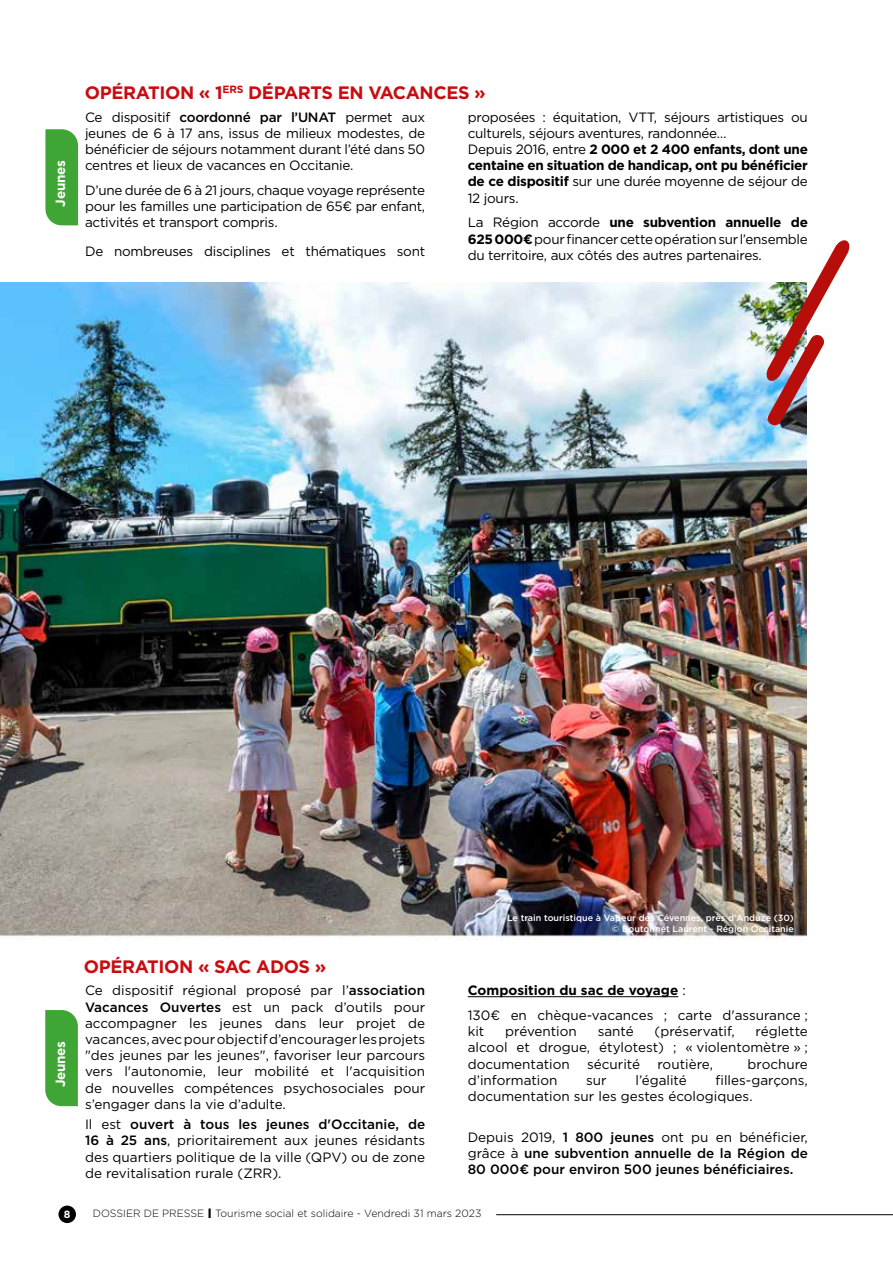
<style>
.page{position:relative;width:893px;height:1263px;background:#fff}
.page>*{position:absolute;margin:0;border:0;box-sizing:border-box;transform-origin:0 0}
.t1{font:700 18px "Gotham";letter-spacing:-.02em;color:#c90c0f}
.t2{font:13.5px/16.2px "Gotham";letter-spacing:-.02em;color:#000;text-align:justify}
.t3{font:13.5px/24.8px "Gotham";color:#000}
.t4{font:500 13.5px/16.2px "Gotham";color:#000;text-align:justify}
.t5{font:700 13.5px "Gotham";letter-spacing:-.02em;color:#fff}
.t6{font:300 10.5px "Gotham";color:#000}
.t7{font:700 10.5px "Gotham";color:#fff}
.t8{font:500 9px/10.8px "Gotham";color:#fff;text-align:right}
.s1{font-weight:500}
.s2{font-weight:700}
.s3{font-weight:400}
.s4{font-weight:700;font-size:13.5px}
</style>
<div class="page">
<svg style="left:45px;top:129px;width:33px;height:96px;background:#48a93f"></svg>
<hr style="left:468px;top:996px;width:210px;height:1px;background:#000">
<svg style="left:45px;top:1010px;width:33px;height:96px;background:#48a93e"></svg>
<img style="left:0;top:283px;width:807px;height:657px">
<img style="left:766px;top:240px;width:84px;height:186px">
<div style="left:58px;top:1205px;width:18px;height:18px;background:#000;border-radius:50%"></div>
<hr style="left:496px;top:1214px;width:397px;height:1px;background:#000">
<p class="t5" style="left:52px;top:207px;width:48px;rotate:-90deg">Jeunes</p>
<h1 class="t1" style="left:85px;top:81px;width:402px">OPÉRATION « 1<sup>ERS</sup> DÉPARTS EN VACANCES »</h1>
<p class="t2" style="left:85px;top:108px;width:342px">Ce dispositif <span class="s1">coordonné par l’UNAT</span> permet aux jeunes de 6 à 17 ans, issus de milieux modestes, de bénéficier de séjours notamment durant l’été dans 50 centres et lieux de vacances en Occitanie.</p>
<p class="t2" style="left:85px;top:182px;width:342px">D’une durée de 6 à 21 jours, chaque voyage représente pour les familles une participation de 65€ par enfant, activités et transport compris.</p>
<p class="t2" style="left:85px;top:243px;width:342px">De nombreuses disciplines et thématiques sont</p>
<p class="t2" style="left:468px;top:108px;width:342px;text-align:left">proposées : équitation, VTT, séjours artistiques ou culturels, séjours aventures, randonnée…<br>Depuis 2016, entre <span class="s2">2 000 et 2 400 enfants, dont une centaine en situation de handicap, ont pu bénéficier de ce dispositif</span> sur une durée moyenne de séjour de 12 jours.</p>
<p class="t2" style="left:468px;top:214px;width:342px">La Région accorde <span class="s2">une subvention annuelle de 625 000€</span> pour financer cette opération sur l’ensemble du territoire, aux côtés des autres partenaires.</p>
<p class="t5" style="left:51px;top:1087px;width:48px;rotate:-90deg">Jeunes</p>
<h1 class="t1" style="left:84px;top:955px;width:244px">OPÉRATION « SAC ADOS »</h1>
<p class="t2" style="left:85px;top:982px;width:342px">Ce dispositif régional proposé par l’<span class="s1">association Vacances Ouvertes</span> est un pack d’outils pour accompagner les jeunes dans leur projet de vacances, avec pour objectif d’encourager les projets "des jeunes par les jeunes", favoriser leur parcours vers l'autonomie, leur mobilité et l'acquisition de nouvelles compétences psychosociales pour s’engager dans la vie d’adulte.</p>
<p class="t2" style="left:85px;top:1116px;width:342px">Il est <span class="s1">ouvert à tous les jeunes d'Occitanie, de 16 à 25 ans</span>, prioritairement aux jeunes résidants des quartiers politique de la ville (QPV) ou de zone de revitalisation rurale (ZRR).</p>
<p class="t8" style="left:507px;top:913px;width:288px">Le train touristique à Vapeur des Cévennes, près d'Anduze (30) © Boutonnet Laurent - Région Occitanie</p>
<p class="t3" style="left:468px;top:978px;width:342px"><span class="s2">Composition du sac de voyage</span> :<br>130€ en chèque-vacances ; carte d'assurance ;</p>
<p class="t2" style="left:468px;top:1023px;width:18px">kit</p>
<p class="t3" style="left:505px;top:1019px;width:73px">prévention</p>
<p class="t2" style="left:598px;top:1023px;width:38px">santé</p>
<p class="t3" style="left:655px;top:1019px;width:82px">(préservatif,</p>
<p class="t2" style="left:468px;top:1023px;width:342px;text-indent:288px">réglette alcool et drogue, étylotest) ; « violentomètre » ; documentation</p>
<p class="t3" style="left:587px;top:1051px;width:54px">sécurité</p>
<p class="t3" style="left:657px;top:1051px;width:57px">routière,</p>
<p class="t3" style="left:748px;top:1051px;width:62px">brochure</p>
<p class="t3" style="left:468px;top:1067px;width:91px">d’information</p>
<p class="t2" style="left:586px;top:1072px;width:22px">sur</p>
<p class="t3" style="left:635px;top:1067px;width:53px">l’égalité</p>
<p class="t3" style="left:468px;top:1072px;width:342px;line-height:16.2px;text-indent:248px">filles-garçons, documentation sur les gestes écologiques.</p>
<p class="t4" style="left:468px;top:1129px;width:342px"><span class="s3">Depuis 2019,</span> 1 800 jeunes <span class="s3">ont pu en bénéficier, grâce à</span> une subvention annuelle de la Région de 80 000€ pour environ 500 jeunes bénéficiaires.</p>
<p class="t7" style="left:64px;top:1207px;width:8px">8</p>
<p class="t6" style="left:93px;top:1206px;width:390px">DOSSIER DE PRESSE <span class="s4">I</span> Tourisme social et solidaire - Vendredi 31 mars 2023</p>
</div>
